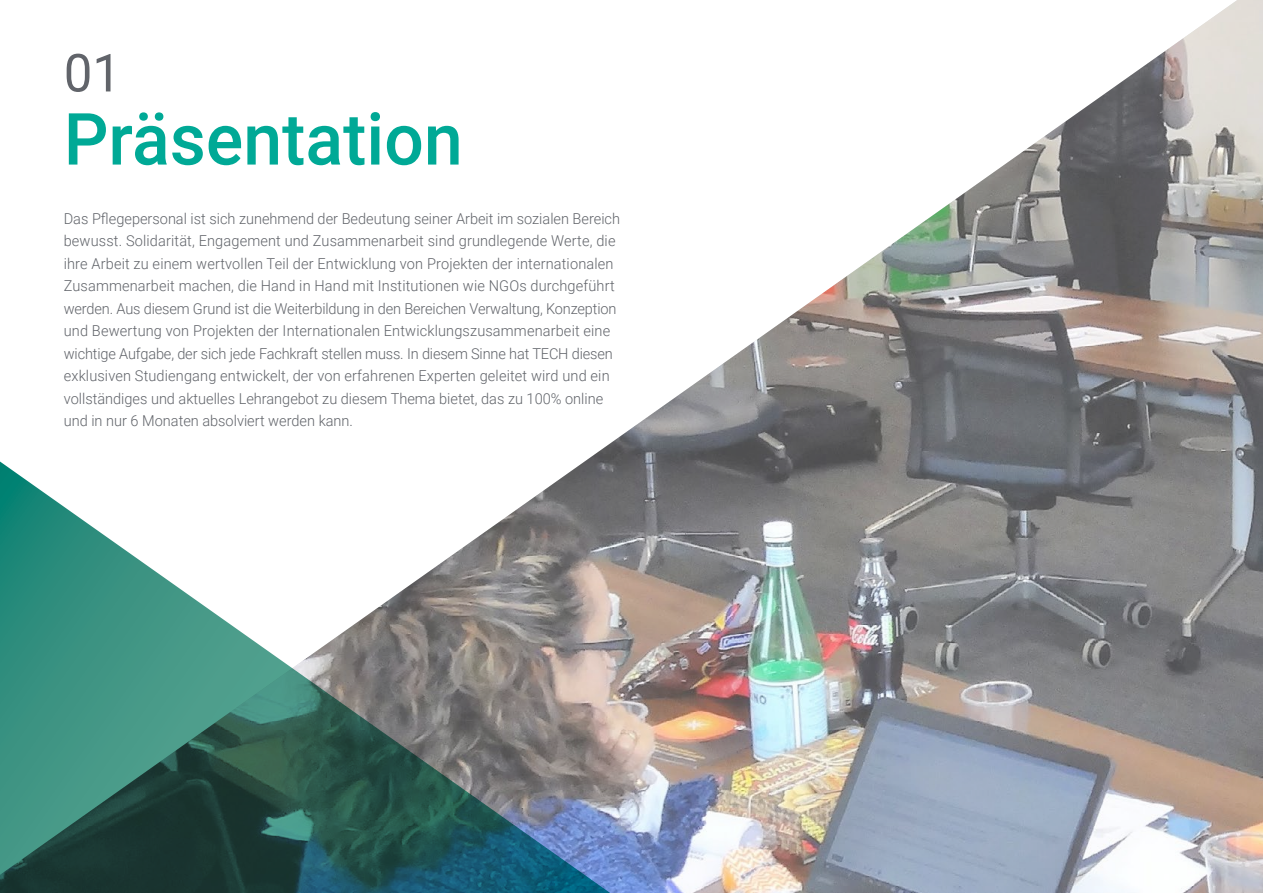
<style>
.page{position:relative;width:1263px;height:893px;background:#fff}
.page>*{position:absolute;margin:0;border:0;box-sizing:border-box;transform-origin:0 0}
.t1{font:500 72px "Roboto";color:#00a996}
.t2{font:52.5px "Roboto";color:#61646a}
.t3{font:300 15px/22.5px "Roboto";letter-spacing:.01em;color:#61646a}
</style>
<div class="page">
<img style="left:606px;top:0;width:657px;height:893px">
<svg style="left:0;top:446px;width:640px;height:447px"></svg>
<h2 class="t2" style="left:64px;top:36px;width:59px">01</h2>
<h1 class="t1" style="left:64px;top:89px;width:400px">Präsentation</h1>
<p class="t3" style="left:64px;top:207px;width:558px">Das Pflegepersonal ist sich zunehmend der Bedeutung seiner Arbeit im sozialen Bereich bewusst. Solidarität, Engagement und Zusammenarbeit sind grundlegende Werte, die ihre Arbeit zu einem wertvollen Teil der Entwicklung von Projekten der internationalen Zusammenarbeit machen, die Hand in Hand mit Institutionen wie NGOs durchgeführt werden. Aus diesem Grund ist die Weiterbildung in den Bereichen Verwaltung, Konzeption und Bewertung von Projekten der Internationalen Entwicklungszusammenarbeit eine wichtige Aufgabe, der sich jede Fachkraft stellen muss. In diesem Sinne hat TECH diesen exklusiven Studiengang entwickelt, der von erfahrenen Experten geleitet wird und ein vollständiges und aktuelles Lehrangebot zu diesem Thema bietet, das zu 100% online und in nur 6 Monaten absolviert werden kann.</p>
</div>
